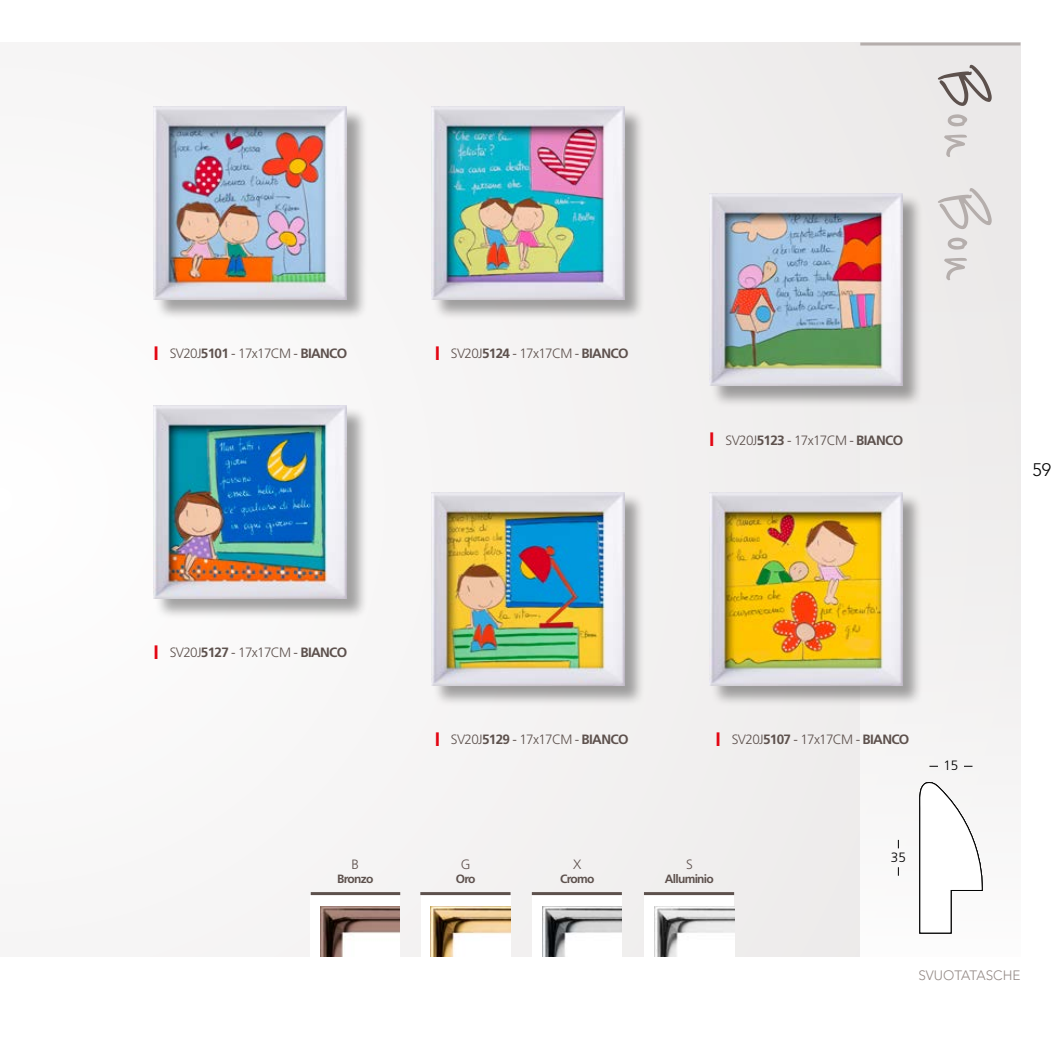
<style>
.page{position:relative;width:1063px;height:1063px;background:#fff}
.page>*{position:absolute;margin:0;border:0;box-sizing:border-box;transform-origin:0 0}
.t1{font:76.5px "Reenie Beanie";color:#b5aeac}
.t2{font:300 18px "Avenir LT Std";color:#000}
.t3{font:300 13.5px "Frutiger LT Std";letter-spacing:-.05em;color:#5d514d}
.t4{font:300 13.5px "Avenir LT Std";color:#958b87}
.t5{font:300 13.5px "Frutiger LT Std";color:#000}
.t6{font:700 12px "Frutiger LT Std";letter-spacing:-.06em;color:#5d514d}
.s1{font-weight:700;font-size:19.5px;color:#e30613}
.s2{font-weight:700}
.s3{color:#5d514d}
</style>
<div class="page">
<div style="left:0;top:43px;width:1020px;height:914px;background:#f6f5f5"></div>
<div style="left:860px;top:43px;width:160px;height:914px;background:linear-gradient(to right,#f3f2f1,#eeeded)"></div>
<hr style="left:860px;top:43px;width:160px;height:3px;background:#b5aeac">
<svg style="left:919px;top:781px;width:68px;height:152px"></svg>
<div style="left:935px;top:830px;width:28px;height:55px;background:#fff"></div>
<div style="left:433px;top:107px;width:213px;height:213px;background:#000;opacity:.35"></div>
<img style="left:432px;top:106px;width:193px;height:193px">
<div style="left:155px;top:107px;width:213px;height:213px;background:#000;opacity:.35"></div>
<img style="left:154px;top:106px;width:193px;height:193px">
<div style="left:155px;top:406px;width:213px;height:213px;background:#000;opacity:.35"></div>
<img style="left:154px;top:405px;width:193px;height:193px">
<div style="left:711px;top:194px;width:213px;height:213px;background:#000;opacity:.35"></div>
<img style="left:710px;top:193px;width:193px;height:193px">
<div style="left:711px;top:493px;width:213px;height:213px;background:#000;opacity:.35"></div>
<img style="left:710px;top:492px;width:193px;height:193px">
<div style="left:433px;top:493px;width:213px;height:213px;background:#000;opacity:.35"></div>
<img style="left:432px;top:492px;width:193px;height:193px">
<div style="left:533px;top:892px;width:89px;height:65px;background:#fff"></div>
<img style="left:542px;top:906px;width:80px;height:51px">
<div style="left:421px;top:892px;width:89px;height:65px;background:#fff"></div>
<img style="left:431px;top:906px;width:79px;height:51px">
<div style="left:311px;top:892px;width:89px;height:65px;background:#fff"></div>
<img style="left:320px;top:906px;width:80px;height:51px">
<div style="left:645px;top:892px;width:89px;height:65px;background:#fff"></div>
<img style="left:654px;top:906px;width:80px;height:51px">
<hr style="left:532px;top:892px;width:90px;height:3px;background:#5d514d">
<hr style="left:420px;top:892px;width:91px;height:3px;background:#5d514d">
<hr style="left:311px;top:892px;width:89px;height:3px;background:#5d514d">
<hr style="left:644px;top:892px;width:90px;height:3px;background:#5d514d">
<p class="t3" style="left:154px;top:346px;width:195px"><span class="s1">I</span> SV20J<span class="s2">5101</span> - 17x17CM - <span class="s2">BIANCO</span></p>
<p class="t3" style="left:435px;top:346px;width:195px"><span class="s1">I</span> SV20J<span class="s2">5124</span> - 17x17CM - <span class="s2">BIANCO</span></p>
<h1 class="t1" style="left:1003px;top:66px;width:216px;rotate:90deg"><span class="s3">B</span>on Bon</h1>
<p class="t3" style="left:709px;top:433px;width:195px"><span class="s1">I</span> SV20J<span class="s2">5123</span> - 17x17CM - <span class="s2">BIANCO</span></p>
<h2 class="t2" style="left:1032px;top:459px;width:20px">59</h2>
<p class="t3" style="left:154px;top:645px;width:195px"><span class="s1">I</span> SV20J<span class="s2">5127</span> - 17x17CM - <span class="s2">BIANCO</span></p>
<p class="t3" style="left:352px;top:856px;width:9px">B</p>
<p class="t6" style="left:337px;top:872px;width:38px">Bronzo</p>
<p class="t3" style="left:435px;top:732px;width:195px"><span class="s1">I</span> SV20J<span class="s2">5129</span> - 17x17CM - <span class="s2">BIANCO</span></p>
<p class="t3" style="left:716px;top:732px;width:195px"><span class="s1">I</span> SV20J<span class="s2">5107</span> - 17x17CM - <span class="s2">BIANCO</span></p>
<p class="t3" style="left:461px;top:856px;width:11px">G</p>
<p class="t6" style="left:456px;top:872px;width:21px">Oro</p>
<p class="t3" style="left:573px;top:856px;width:10px">X</p>
<p class="t6" style="left:560px;top:872px;width:36px">Cromo</p>
<p class="t3" style="left:686px;top:856px;width:8px">S</p>
<p class="t6" style="left:665px;top:872px;width:50px">Alluminio</p>
<p class="t5" style="left:891px;top:849px;width:17px">35</p>
<p class="t5" style="left:943px;top:758px;width:17px">15</p>
<p class="t4" style="left:918px;top:967px;width:104px">SVUOTATASCHE</p>
</div>
